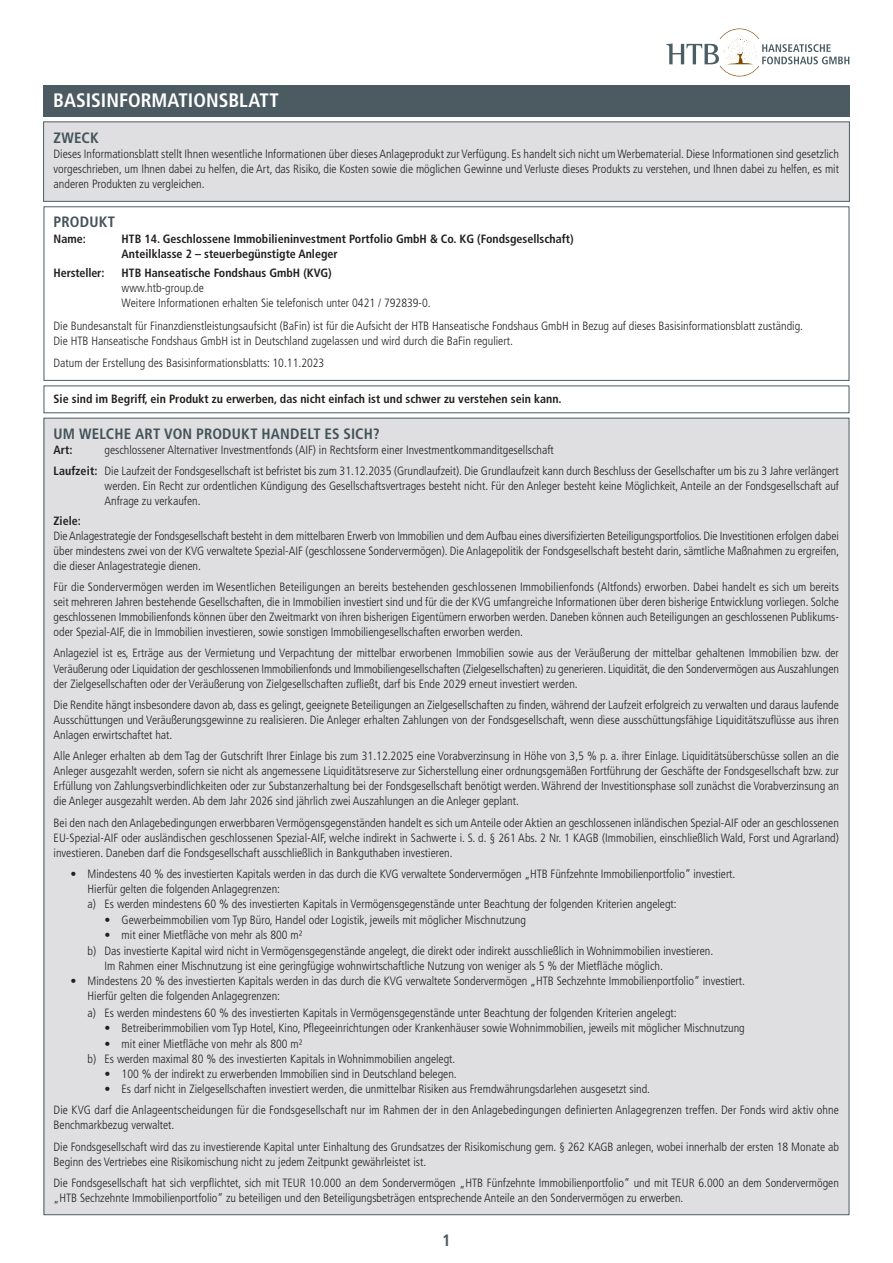
<style>
.page{position:relative;width:893px;height:1263px;background:#fff}
.page>*{position:absolute;margin:0;border:0;box-sizing:border-box;transform-origin:0 0}
.t1{font:700 condensed 19.5px "Frutiger LT";color:#fff}
.t2{font:700 condensed 16.5px "Frutiger LT";color:#4c5d63}
.t3{font:700 condensed 15px "Frutiger LT";letter-spacing:.01em;color:#425359}
.t4{font:300 condensed 12px/15px "Frutiger LT";color:#231f20}
.t5{font:700 condensed 12px/15px "Frutiger LT";color:#231f20}
.s1{font-weight:700}
</style>
<div class="page">
<div style="left:43px;top:85px;width:807px;height:32px;background:#4c5b61"></div>
<div style="left:43px;top:121px;width:807px;height:81px;background:#dfdfe1;border:1px solid #4c5d63"></div>
<svg style="left:666px;top:29px;width:183px;height:47px"></svg>
<div style="left:44px;top:418px;width:805px;height:797px;background:#dfdfe1"></div>
<div style="left:44px;top:206px;width:805px;height:175px;border:1px solid #4c5d63"></div>
<div style="left:44px;top:386px;width:805px;height:27px;border:1px solid #4c5d63"></div>
<h1 class="t1" style="left:53px;top:89px;width:227px">BASISINFORMATIONSBLATT</h1>
<p class="t3" style="left:54px;top:129px;width:47px">ZWECK</p>
<p class="t4" style="left:54px;top:147px;width:787px;text-align:justify">Dieses Informationsblatt stellt Ihnen wesentliche Informationen über dieses Anlageprodukt zur Verfügung. Es handelt sich nicht um Werbematerial. Diese Informationen sind gesetzlich vorgeschrieben, um Ihnen dabei zu helfen, die Art, das Risiko, die Kosten sowie die möglichen Gewinne und Verluste dieses Produkts zu verstehen, und Ihnen dabei zu helfen, es mit anderen Produkten zu vergleichen.</p>
<p class="t3" style="left:54px;top:213px;width:63px">PRODUKT</p>
<p class="t5" style="left:54px;top:231px;width:34px">Name:</p>
<p class="t5" style="left:122px;top:231px;width:453px">HTB 14. Geschlossene Immobilieninvestment Portfolio GmbH &amp; Co. KG (Fondsgesellschaft)<br>Anteilklasse 2 – steuerbegünstigte Anleger</p>
<p class="t5" style="left:54px;top:266px;width:52px">Hersteller:</p>
<p class="t5" style="left:122px;top:266px;width:212px">HTB Hanseatische Fondshaus GmbH (KVG)</p>
<p class="t4" style="left:122px;top:281px;width:311px">www.htb-group.de<br>Weitere Informationen erhalten Sie telefonisch unter 0421 / 792839-0.</p>
<p class="t4" style="left:54px;top:318px;width:751px">Die Bundesanstalt für Finanzdienstleistungsaufsicht (BaFin) ist für die Aufsicht der HTB Hanseatische Fondshaus GmbH in Bezug auf dieses Basisinformationsblatt zuständig.<br>Die HTB Hanseatische Fondshaus GmbH ist in Deutschland zugelassen und wird durch die BaFin reguliert.</p>
<p class="t4" style="left:54px;top:356px;width:272px">Datum der Erstellung des Basisinformationsblatts: 10.11.2023</p>
<p class="t5" style="left:54px;top:391px;width:510px">Sie sind im Begriff, ein Produkt zu erwerben, das nicht einfach ist und schwer zu verstehen sein kann.</p>
<p class="t3" style="left:54px;top:425px;width:327px">UM WELCHE ART VON PRODUKT HANDELT ES SICH?</p>
<p class="t5" style="left:54px;top:442px;width:20px">Art:</p>
<p class="t4" style="left:54px;top:439px;width:787px;line-height:21.3px;text-indent:51px">geschlossener Alternativer Investmentfonds (AIF) in Rechtsform einer Investmentkommanditgesellschaft<br><span class="s1">Laufzeit:</span> Die Laufzeit der Fondsgesellschaft ist befristet bis zum 31.12.2035 (Grundlaufzeit). Die Grundlaufzeit kann durch Beschluss der Gesellschafter um bis zu 3 Jahre ve rlängert</p>
<p class="t4" style="left:105px;top:479px;width:736px">werden. Ein Recht zur ordentlichen Kündigung des Gesellschaftsvertrages besteht nicht. Für den Anleger besteht keine Möglichkeit, Anteile an der Fondsgesellschaft auf<br>Anfrage zu verkaufen.</p>
<p class="t5" style="left:54px;top:513px;width:29px">Ziele:</p>
<p class="t4" style="left:54px;top:528px;width:787px;text-align:justify">Die Anlagestrategie der Fondsgesellschaft besteht in dem mittelbaren Erwerb von Immobilien und dem Aufbau eines diversifizierten Beteiligungsportfolios. Die Investitionen erfolgen dabei über mindestens zwei von der KVG verwaltete Spezial-AIF (geschlossene Sondervermögen). Die Anlagepolitik der Fondsgesellschaft besteht darin, sämtliche Maßnahmen zu ergreifen, die dieser Anlagestrategie dienen.</p>
<p class="t4" style="left:54px;top:580px;width:787px;text-align:justify">Für die Sondervermögen werden im Wesentlichen Beteiligungen an bereits bestehenden geschlossenen Immobilienfonds (Altfonds) erworben. Dabei handelt es sich um bereits seit mehreren Jahren bestehende Gesellschaften, die in Immobilien investiert sind und für die der KVG umfangreiche Informationen über deren bisherige Entwicklung vorliegen. Solche geschlossenen Immobilienfonds können über den Zweitmarkt von ihren bisherigen Eigentümern erworben werden. Daneben können auch Beteiligungen an geschlossenen Publikums&shy;oder Spezial-AIF, die in Immobilien investieren, sowie sonstigen Immobiliengesellschaften erworben werden.</p>
<p class="t4" style="left:54px;top:646px;width:787px;text-align:justify">Anlageziel ist es, Erträge aus der Vermietung und Verpachtung der mittelbar erworbenen Immobilien sowie aus der Veräußerung der mittelbar gehaltenen Immobilien bzw. der Veräußerung oder Liquidation der geschlossenen Immobilienfonds und Immobiliengesellschaften (Zielgesellschaften) zu generieren. Liquidität, die den Sondervermögen aus Auszahlungen der Zielgesellschaften oder der Veräußerung von Zielgesellschaften zufließt, darf bis Ende 2029 erneut investiert werden.</p>
<p class="t4" style="left:54px;top:697px;width:787px;text-align:justify">Die Rendite hängt insbesondere davon ab, dass es gelingt, geeignete Beteiligungen an Zielgesellschaften zu finden, während der Laufzeit erfolgreich zu verwalten und daraus laufende Ausschüttungen und Veräußerungsgewinne zu realisieren. Die Anleger erhalten Zahlungen von der Fondsgesellschaft, wenn diese ausschüttungsfähige Liquiditätszuflüsse aus ihren Anlagen erwirtschaftet hat.</p>
<p class="t4" style="left:54px;top:749px;width:787px;text-align:justify">Alle Anleger erhalten ab dem Tag der Gutschrift Ihrer Einlage bis zum 31.12.2025 eine Vorabverzinsung in Höhe von 3,5 % p. a. ihrer Einlage. Liquiditätsüberschüsse sollen an die Anleger ausgezahlt werden, sofern sie nicht als angemessene Liquiditätsreserve zur Sicherstellung einer ordnungsgemäßen Fortführung der Geschäfte der Fondsgesellschaft bzw. zur Erfüllung von Zahlungsverbindlichkeiten oder zur Substanzerhaltung bei der Fondsgesellschaft benötigt werden. Während der Investitionsphase soll zunächst die Vorabverzinsung an die Anleger ausgezahlt werden. Ab dem Jahr 2026 sind jährlich zwei Auszahlungen an die Anleger geplant.</p>
<p class="t4" style="left:54px;top:815px;width:787px;text-align:justify">Bei den nach den Anlagebedingungen erwerbbaren Vermögensgegenständen handelt es sich um Anteile oder Aktien an geschlossenen inländischen Spezial-AIF oder an geschlossenen EU-Spezial-AIF oder ausländischen geschlossenen Spezial-AIF, welche indirekt in Sachwerte i. S. d. § 261 Abs. 2 Nr. 1 KAGB (Immobilien, einschließlich Wald, Forst und Agrarland) investieren. Daneben darf die Fondsgesellschaft ausschließlich in Bankguthaben investieren.</p>
<p class="t4" style="left:88px;top:866px;width:649px;text-indent:-17px">• Mindestens 40 % des investierten Kapitals werden in das durch die KVG verwaltete Sondervermögen „HTB Fünfzehnte Immobilienportfolio“ investiert.<br>Hierfür gelten die folgenden Anlagegrenzen:<br>a) Es werden mindestens 60 % des investierten Kapitals in Vermögensgegenstände unter Beachtung der folgenden Kriterien angelegt:</p>
<p class="t4" style="left:105px;top:912px;width:423px">• Gewerbeimmobilien vom Typ Büro, Handel oder Logistik, jeweils mit möglicher Mischnutzung</p>
<p class="t4" style="left:105px;top:928px;width:199px">• mit einer Mietfläche von mehr als 800 m²</p>
<p class="t4" style="left:88px;top:943px;width:627px">b) Das investierte Kapital wird nicht in Vermögensgegenstände angelegt, die direkt oder indirekt ausschließlich in Wohnimmobilien investieren.</p>
<p class="t4" style="left:105px;top:958px;width:560px">Im Rahmen einer Mischnutzung ist eine geringfügige wohnwirtschaftliche Nutzung von weniger als 5 % der Mietfläche möglich.</p>
<p class="t4" style="left:88px;top:973px;width:659px;text-indent:-17px">• Mindestens 20 % des investierten Kapitals werden in das durch die KVG verwaltete Sondervermögen „HTB Sechzehnte Immobilienportfolio“ investiert.<br>Hierfür gelten die folgenden Anlagegrenzen:</p>
<p class="t4" style="left:88px;top:1005px;width:591px">a) Es werden mindestens 60 % des investierten Kapitals in Vermögensgegenstände unter Beachtung der folgenden Kriterien angelegt:</p>
<p class="t4" style="left:105px;top:1021px;width:642px">• Betreiberimmobilien vom Typ Hotel, Kino, Pflegeeinrichtungen oder Krankenhäuser sowie Wohnimmobilien, jeweils mit möglicher Mischnutzung</p>
<p class="t4" style="left:88px;top:1036px;width:369px;text-indent:17px">• mit einer Mietfläche von mehr als 800 m²<br>b) Es werden maximal 80 % des investierten Kapitals in Wohnimmobilien angelegt.</p>
<p class="t4" style="left:105px;top:1066px;width:354px">• 100 % der indirekt zu erwerbenden Immobilien sind in Deutschland belegen.</p>
<p class="t4" style="left:54px;top:1078px;width:787px;line-height:21.3px;text-indent:51px">• Es darf nicht in Zielgesellschaften investiert werden, die unmittelbar Risiken aus Fremdwährungsdarlehen ausgesetzt sind.<br>Die KVG darf die Anlageentscheidungen für die Fondsgesellschaft nur im Rahmen der in den Anlagebedingungen definierten Anlagegrenzen treffen. Der Fonds wird aktiv ohne</p>
<p class="t4" style="left:54px;top:1114px;width:787px;line-height:21.5px">Benchmarkbezug verwaltet.<br>Die Fondsgesellschaft wird das zu investierende Kapital unter Einhaltung des Grundsatzes der Risikomischung gem. § 262 KAGB anlegen, wobei innerhalb der ersten 18 Monate ab</p>
<p class="t4" style="left:54px;top:1151px;width:787px;line-height:21.5px">Beginn des Vertriebes eine Risikomischung nicht zu jedem Zeitpunkt gewährleistet ist.<br>Die Fondsgesellschaft hat sich verpflichtet, sich mit TEUR 10.000 an dem Sondervermögen „HTB Fünfzehnte Immobilienportfolio“ und mit TEUR 6.000 an dem Sondervermögen</p>
<p class="t4" style="left:54px;top:1190px;width:631px">„HTB Sechzehnte Immobilienportfolio“ zu beteiligen und den Beteiligungsbeträgen entsprechende Anteile an den Sondervermögen zu erwerben.</p>
<h2 class="t2" style="left:442px;top:1230px;width:10px">1</h2>
</div>
